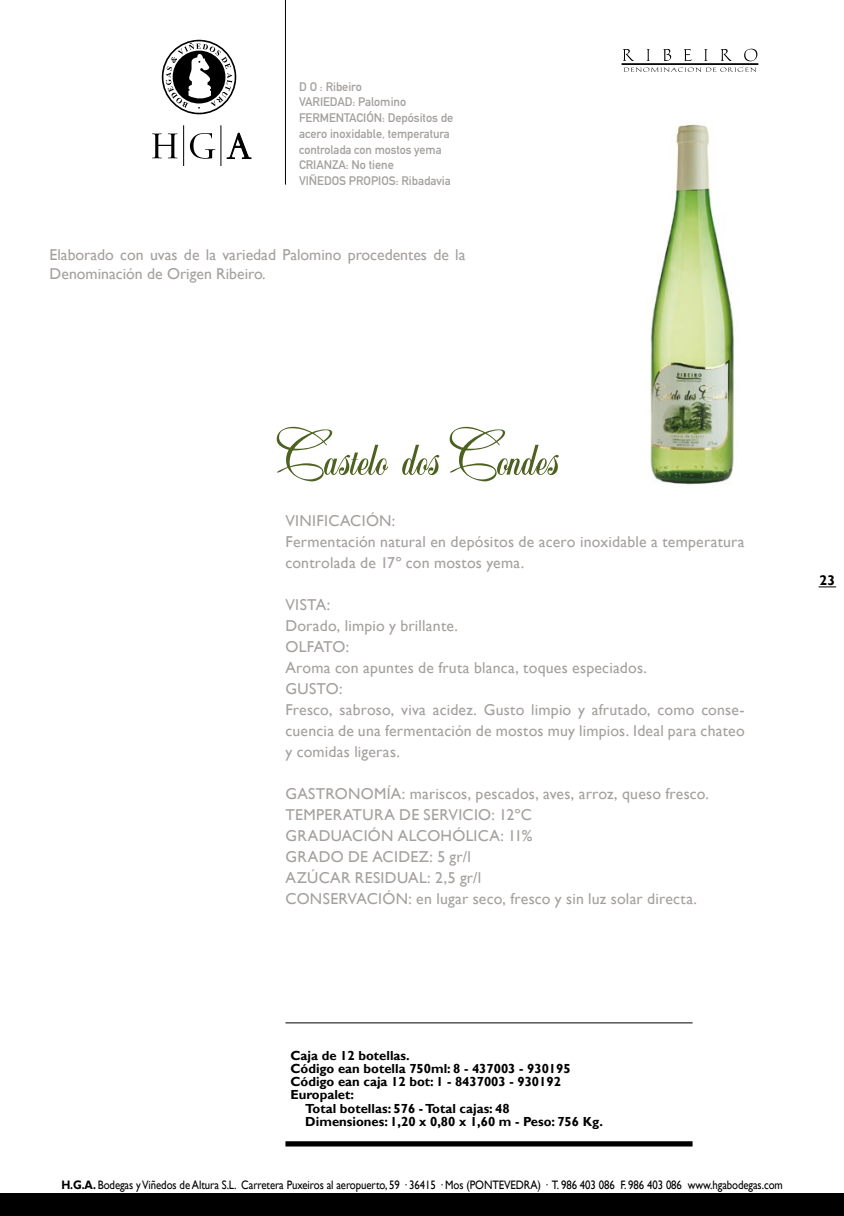
<style>
.page{position:relative;width:844px;height:1216px;background:#fff}
.page>*{position:absolute;margin:0;border:0;box-sizing:border-box;transform-origin:0 0}
.t1{font:15.75px/21px "Gill Sans";letter-spacing:.01em;color:#a4a09e}
.t2{font:700 14px "Gill Sans";color:#000}
.t3{font:700 13.12px "Gill Sans";color:#000}
.t4{font:12.25px/15.8px "DIN Mittelschrift LT Alternate";letter-spacing:-.005em;color:#a4a09e}
.t5{font:12.25px "Gill Sans";letter-spacing:-.005em;color:#000;scale:.88 1}
.s1{font-weight:700}
</style>
<div class="page">
<svg style="left:818px;top:586px;width:17px;height:1px"></svg>
<hr style="left:285px;top:0;width:1px;height:185px;background:#000">
<hr style="left:285px;top:1022px;width:407px;height:1px;background:#000">
<div style="left:285px;top:1141px;width:407px;height:5px;background:#000"></div>
<svg style="left:623px;top:49px;width:10px;height:12px"></svg>
<svg style="left:646px;top:49px;width:3px;height:12px"></svg>
<svg style="left:663px;top:49px;width:8px;height:12px"></svg>
<svg style="left:684px;top:49px;width:7px;height:12px"></svg>
<svg style="left:704px;top:49px;width:3px;height:12px"></svg>
<svg style="left:720px;top:49px;width:11px;height:12px"></svg>
<svg style="left:744px;top:49px;width:13px;height:12px"></svg>
<svg style="left:623px;top:67px;width:133px;height:5px"></svg>
<hr style="left:621px;top:63px;width:137px;height:2px;background:#000">
<svg style="left:190px;top:133px;width:25px;height:26px"></svg>
<svg style="left:152px;top:133px;width:25px;height:25px"></svg>
<svg style="left:227px;top:133px;width:24px;height:26px"></svg>
<svg style="left:162px;top:40px;width:74px;height:74px"></svg>
<hr style="left:183px;top:125px;width:1px;height:41px;background:#000">
<hr style="left:220px;top:125px;width:1px;height:41px;background:#000">
<svg style="left:276px;top:427px;width:112px;height:54px"></svg>
<svg style="left:402px;top:444px;width:37px;height:31px"></svg>
<svg style="left:449px;top:427px;width:109px;height:54px"></svg>
<img style="left:650px;top:124px;width:85px;height:361px">
<div style="left:0;top:1193px;width:843px;height:22px;background:#000"></div>
<p class="t4" style="left:299px;top:78px;width:155px">D O : Ribeiro<br>VARIEDAD: Palomino<br>FERMENTACIÓN: Depósitos de acero inoxidable, temperatura controlada con mostos yema<br>CRIANZA: No tiene<br>VIÑEDOS PROPIOS: Ribadavia</p>
<p class="t1" style="left:50px;top:245px;width:417px;line-height:19.2px">Elaborado con uvas de la variedad Palomino procedentes de la<br>Denominación de Origen Ribeiro.</p>
<p class="t1" style="left:285px;top:510px;width:460px">VINIFICACIÓN:<br>Fermentación natural en depósitos de acero inoxidable a temperatura controlada de 17º con mostos yema.</p>
<p class="t1" style="left:285px;top:594px;width:460px">VISTA:<br>Dorado, limpio y brillante.<br>OLFATO:<br>Aroma con apuntes de fruta blanca, toques especiados.<br>GUSTO:<br>Fresco, sabroso, viva acidez. Gusto limpio y afrutado, como conse&shy;cuencia de una fermentación de mostos muy limpios. Ideal para chateo y comidas ligeras.</p>
<p class="t1" style="left:285px;top:783px;width:425px">GASTRONOMÍA: mariscos, pescados, aves, arroz, queso fresco.<br>TEMPERATURA DE SERVICIO: 12ºC<br>GRADUACIÓN ALCOHÓLICA: 11%<br>GRADO DE ACIDEZ: 5 gr/l<br>AZÚCAR RESIDUAL: 2,5 gr/l<br>CONSERVACIÓN: en lugar seco, fresco y sin luz solar directa.</p>
<p class="t2" style="left:819px;top:571px;width:17px">23</p>
<p class="t3" style="left:290px;top:1047px;width:121px">Caja de 12 botellas.</p>
<p class="t3" style="left:290px;top:1060px;width:282px">Código ean botella 750ml: 8 - 437003 - 930195</p>
<p class="t3" style="left:290px;top:1073px;width:272px">Código ean caja 12 bot: 1 - 8437003 - 930192</p>
<p class="t3" style="left:290px;top:1087px;width:65px">Europalet:</p>
<p class="t3" style="left:305px;top:1100px;width:206px">Total botellas: 576 - Total cajas: 48</p>
<p class="t3" style="left:305px;top:1113px;width:299px">Dimensiones: 1,20 x 0,80 x 1,60 m - Peso: 756 Kg.</p>
<p class="t5" style="left:61px;top:1177px;width:821px"><span class="s1">H.G.A.</span> Bodegas y Viñedos de Altura S.L. Carretera Puxeiros al aeropuerto, 59 · 36415 · Mos (PONTEVEDRA) · T. 986 403 086 F. 986 403 086 www.hgabodegas.com</p>
</div>
